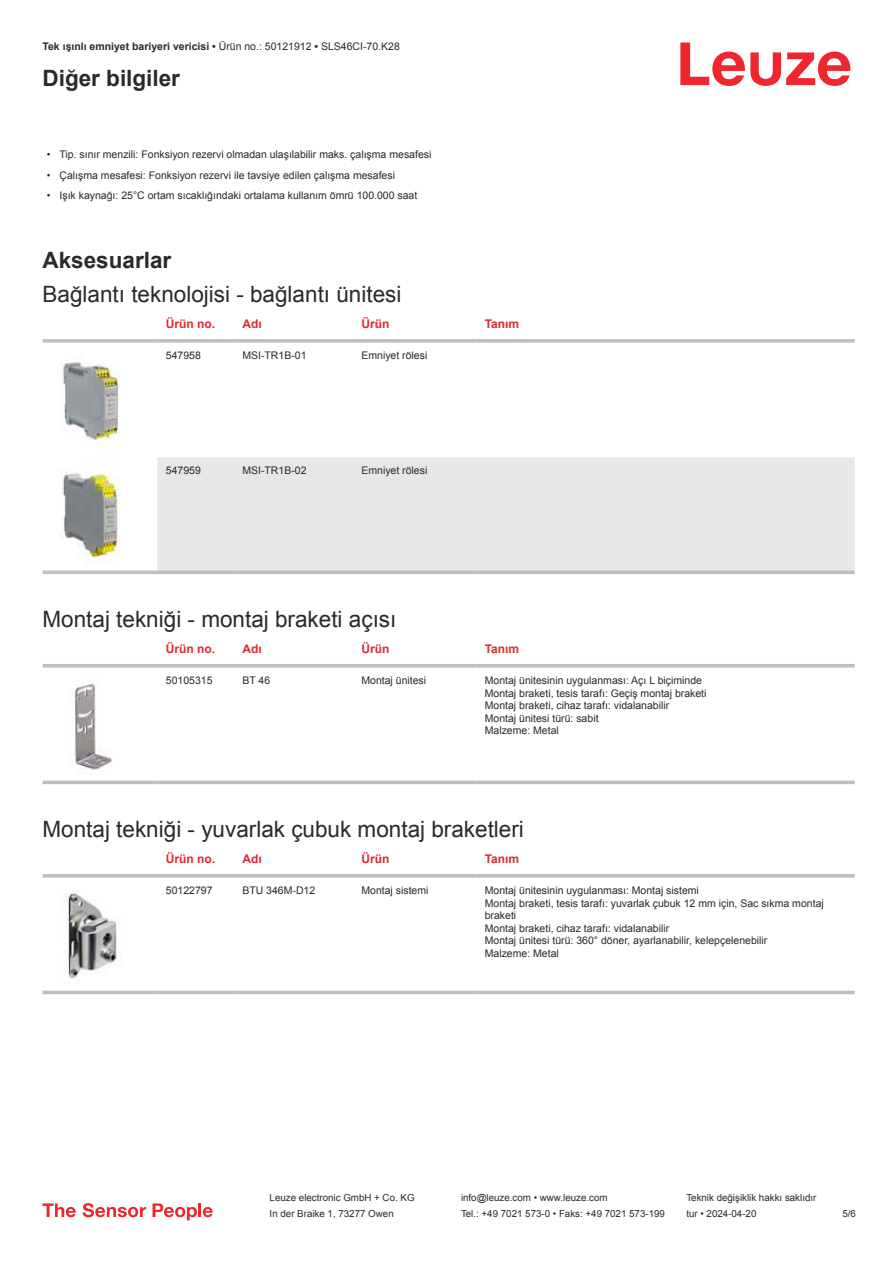
<style>
.page{position:relative;width:893px;height:1263px;background:#fff}
.page>*{position:absolute;margin:0;border:0;box-sizing:border-box;transform-origin:0 0}
.t1{font:22.5px "Arial";color:#2b292a}
.t2{font:700 22.5px "Arial";color:#2b292a}
.t3{font:700 12px "Arial";color:#db2a30}
.t4{font:10.5px/12.6px "Arial";color:#2b292a}
.t5{font:700 10.5px "Arial";color:#2b292a}
.t6{font:9.75px "Arial";color:#2b292a}
.s1{font-weight:400}
</style>
<div class="page">
<svg style="left:680px;top:43px;width:170px;height:43px"></svg>
<div style="left:157px;top:457px;width:698px;height:113px;background:#e6e7e9"></div>
<svg style="left:43px;top:339px;width:114px;height:4px"></svg>
<svg style="left:157px;top:339px;width:77px;height:4px"></svg>
<svg style="left:234px;top:339px;width:119px;height:4px"></svg>
<svg style="left:353px;top:339px;width:123px;height:4px"></svg>
<svg style="left:476px;top:339px;width:379px;height:4px;background:#c3c5c7"></svg>
<svg style="left:43px;top:570px;width:114px;height:4px"></svg>
<svg style="left:157px;top:570px;width:77px;height:4px"></svg>
<svg style="left:234px;top:570px;width:119px;height:4px"></svg>
<svg style="left:353px;top:570px;width:123px;height:4px"></svg>
<svg style="left:476px;top:570px;width:379px;height:4px;background:#c2c4c6"></svg>
<img style="left:62px;top:362px;width:58px;height:88px">
<img style="left:62px;top:462px;width:58px;height:102px">
<svg style="left:43px;top:667px;width:812px;height:118px"></svg>
<hr style="left:43px;top:664px;width:114px;height:3px;background:#bdbfc1">
<hr style="left:157px;top:664px;width:77px;height:3px;background:#bdbfc1">
<hr style="left:234px;top:664px;width:119px;height:3px;background:#bdbfc1">
<hr style="left:353px;top:664px;width:123px;height:3px;background:#bdbfc1">
<hr style="left:476px;top:664px;width:379px;height:3px;background:#bdbfc1">
<svg style="left:43px;top:780px;width:114px;height:4px"></svg>
<svg style="left:157px;top:780px;width:77px;height:4px"></svg>
<svg style="left:234px;top:780px;width:119px;height:4px"></svg>
<svg style="left:353px;top:780px;width:123px;height:4px"></svg>
<svg style="left:476px;top:780px;width:379px;height:4px;background:#c6c8c9"></svg>
<img style="left:61px;top:672px;width:61px;height:106px">
<div style="left:43px;top:990px;width:812px;height:5px;background:#efefef"></div>
<svg style="left:43px;top:874px;width:114px;height:4px"></svg>
<svg style="left:157px;top:874px;width:77px;height:4px"></svg>
<svg style="left:234px;top:874px;width:119px;height:4px"></svg>
<svg style="left:353px;top:874px;width:123px;height:4px"></svg>
<svg style="left:476px;top:874px;width:379px;height:4px;background:#c3c5c7"></svg>
<hr style="left:43px;top:991px;width:114px;height:3px;background:#bdbfc1">
<hr style="left:157px;top:991px;width:77px;height:3px;background:#bdbfc1">
<hr style="left:234px;top:991px;width:119px;height:3px;background:#bdbfc1">
<hr style="left:353px;top:991px;width:123px;height:3px;background:#bdbfc1">
<hr style="left:476px;top:991px;width:379px;height:3px;background:#bdbfc1">
<img style="left:66px;top:891px;width:51px;height:88px">
<svg style="left:43px;top:1203px;width:33px;height:14px"></svg>
<svg style="left:83px;top:1203px;width:63px;height:14px"></svg>
<svg style="left:153px;top:1203px;width:44px;height:17px"></svg>
<hr style="left:198px;top:1203px;width:3px;height:14px;background:#ed272d">
<svg style="left:203px;top:1207px;width:10px;height:10px"></svg>
<p class="t5" style="left:43px;top:39px;width:359px">Tek ışınlı emniyet bariyeri vericisi • <span class="s1">Ürün no.: 50121912</span> • <span class="s1">SLS46CI-70.K28</span></p>
<h1 class="t2" style="left:43px;top:63px;width:139px">Diğer bilgiler</h1>
<p class="t4" style="left:47px;top:148px;width:386px">• Tip. sınır menzili: Fonksiyon rezervi olmadan ulaşılabilir maks. çalışma mesafesi</p>
<p class="t4" style="left:47px;top:169px;width:350px">• Çalışma mesafesi: Fonksiyon rezervi ile tavsiye edilen çalışma mesafesi</p>
<p class="t4" style="left:47px;top:189px;width:372px">• Işık kaynağı: 25°C ortam sıcaklığındaki ortalama kullanım ömrü 100.000 saat</p>
<h1 class="t2" style="left:43px;top:245px;width:130px">Aksesuarlar</h1>
<h1 class="t1" style="left:43px;top:279px;width:360px">Bağlantı teknolojisi - bağlantı ünitesi</h1>
<p class="t3" style="left:166px;top:316px;width:51px">Ürün no.</p>
<p class="t3" style="left:242px;top:316px;width:21px">Adı</p>
<p class="t3" style="left:361px;top:316px;width:29px">Ürün</p>
<p class="t3" style="left:485px;top:316px;width:36px">Tanım</p>
<p class="t4" style="left:166px;top:350px;width:37px">547958</p>
<p class="t4" style="left:242px;top:349px;width:66px">MSI-TR1B-01</p>
<p class="t4" style="left:361px;top:349px;width:67px">Emniyet rölesi</p>
<p class="t4" style="left:166px;top:465px;width:37px">547959</p>
<p class="t4" style="left:242px;top:464px;width:66px">MSI-TR1B-02</p>
<p class="t4" style="left:361px;top:464px;width:67px">Emniyet rölesi</p>
<h1 class="t1" style="left:43px;top:603px;width:355px">Montaj tekniği - montaj braketi açısı</h1>
<p class="t3" style="left:166px;top:640px;width:51px">Ürün no.</p>
<p class="t3" style="left:242px;top:640px;width:21px">Adı</p>
<p class="t3" style="left:361px;top:640px;width:29px">Ürün</p>
<p class="t3" style="left:485px;top:640px;width:36px">Tanım</p>
<p class="t4" style="left:166px;top:675px;width:48px">50105315</p>
<p class="t4" style="left:242px;top:675px;width:29px">BT 46</p>
<p class="t4" style="left:361px;top:674px;width:66px">Montaj ünitesi</p>
<p class="t4" style="left:485px;top:674px;width:223px">Montaj ünitesinin uygulanması: Açı L biçiminde Montaj braketi, tesis tarafı: Geçiş montaj braketi Montaj braketi, cihaz tarafı: vidalanabilir<br>Montaj ünitesi türü: sabit<br>Malzeme: Metal</p>
<h1 class="t1" style="left:43px;top:814px;width:483px">Montaj tekniği - yuvarlak çubuk montaj braketleri</h1>
<p class="t3" style="left:166px;top:850px;width:51px">Ürün no.</p>
<p class="t3" style="left:242px;top:850px;width:21px">Adı</p>
<p class="t3" style="left:361px;top:850px;width:29px">Ürün</p>
<p class="t3" style="left:485px;top:850px;width:36px">Tanım</p>
<p class="t4" style="left:166px;top:885px;width:48px">50122797</p>
<p class="t4" style="left:242px;top:884px;width:74px">BTU 346M-D12</p>
<p class="t4" style="left:361px;top:884px;width:69px">Montaj sistemi</p>
<p class="t4" style="left:485px;top:884px;width:341px">Montaj ünitesinin uygulanması: Montaj sistemi<br>Montaj braketi, tesis tarafı: yuvarlak çubuk 12 mm için, Sac sıkma montaj braketi<br>Montaj braketi, cihaz tarafı: vidalanabilir<br>Montaj ünitesi türü: 360° döner, ayarlanabilir, kelepçelenebilir<br>Malzeme: Metal</p>
<p class="t6" style="left:270px;top:1191px;width:146px">Leuze electronic GmbH + Co. KG</p>
<p class="t6" style="left:461px;top:1191px;width:148px">info@leuze.com • www.leuze.com</p>
<p class="t6" style="left:686px;top:1191px;width:132px">Teknik değişiklik hakkı saklıdır</p>
<p class="t6" style="left:270px;top:1207px;width:126px">In der Braike 1, 73277 Owen</p>
<p class="t6" style="left:461px;top:1207px;width:205px">Tel.: +49 7021 573-0 • Faks: +49 7021 573-199</p>
<p class="t6" style="left:686px;top:1207px;width:72px">tur • 2024-04-20</p>
<p class="t6" style="left:842px;top:1210px;width:15px">5 /6</p>
</div>
